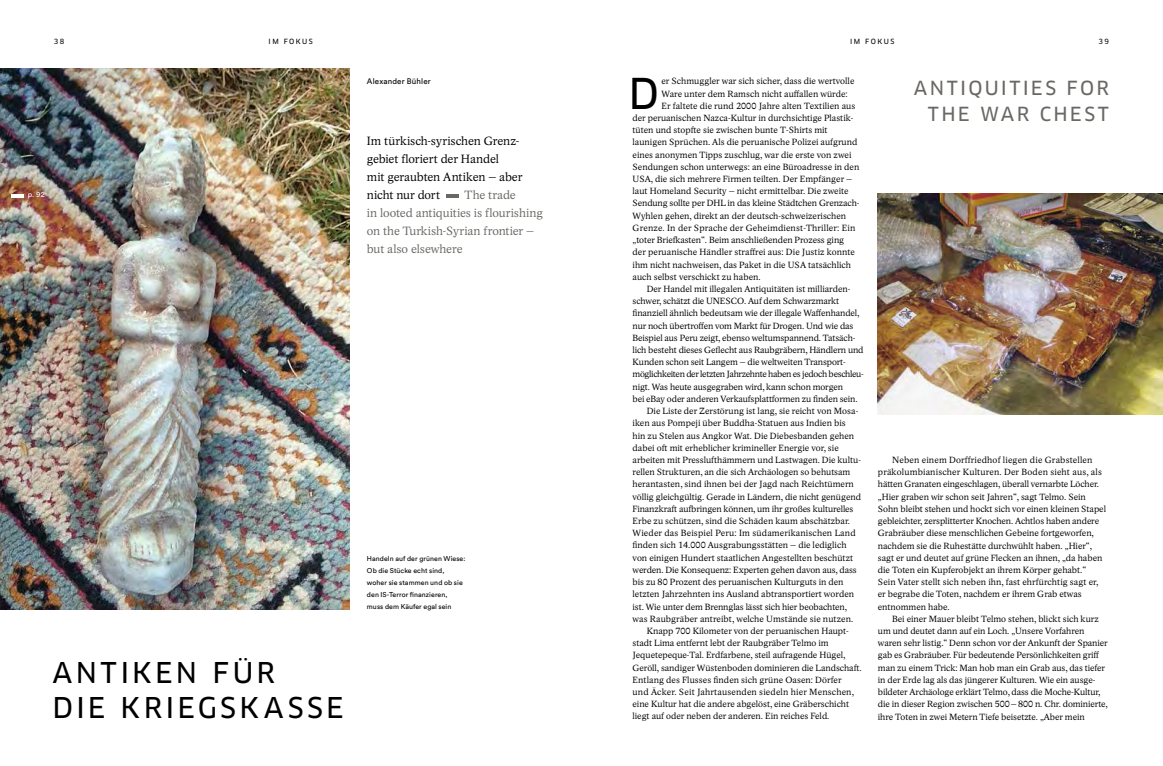
<style>
.page{position:relative;width:1163px;height:766px;background:#fff}
.page>*{position:absolute;margin:0;border:0;box-sizing:border-box;transform-origin:0 0}
.t1{font:41.5px "Clan OT News";color:#000}
.t2{font:28px/35px "Clan OT News";letter-spacing:.12em;color:#000}
.t3{font:19px/26px "Clan OT News";letter-spacing:.12em;color:#6a6864;text-align:right}
.t4{font:12px/18px "Academica";letter-spacing:-.005em;color:#000}
.t5{font:12px/18px "Academica";color:#6a6864}
.t6{font:9px/12.2px "Academica";color:#000}
.t7{font:9px "Academica";letter-spacing:.02em;color:#000}
.t8{font:9px "Academica";letter-spacing:-.035em;color:#000}
.t9{font:8px "Circular Std";letter-spacing:.02em;color:#000}
.t10{font:7.5px "Circular Std";color:#fff}
.t11{font:7px/12.2px "Circular Std";letter-spacing:.01em;color:#000}
.t12{font:7px "Clan OT News";letter-spacing:.21em;color:#000}
</style>
<div class="page">
<img style="left:0;top:68px;width:349px;height:541px">
<img style="left:877px;top:193px;width:285px;height:221px">
<svg style="left:446px;top:194px;width:12px;height:3px"></svg>
<svg style="left:11px;top:194px;width:13px;height:3px"></svg>
<p class="t12" style="left:54px;top:37px;width:12px">38</p>
<p class="t12" style="left:268px;top:37px;width:46px">IM FOKUS</p>
<p class="t12" style="left:850px;top:37px;width:46px">IM FOKUS</p>
<p class="t12" style="left:1098px;top:37px;width:12px">39</p>
<p class="t10" style="left:28px;top:190px;width:18px">p. 92</p>
<h2 class="t2" style="left:52px;top:654px;width:293px">ANTIKEN FÜR<br>DIE KRIEGSKASSE</h2>
<p class="t9" style="left:367px;top:77px;width:65px">Alexander Bühler</p>
<h1 class="t1" style="left:628px;top:69px;width:32px">D</h1>
<p class="t6" style="left:661px;top:75px;width:194px">er Schmuggler war sich sicher, dass die wertvolle</p>
<p class="t6" style="left:661px;top:87px;width:188px">Ware unter dem Ramsch nicht auffallen würde:</p>
<p class="t6" style="left:661px;top:99px;width:195px">Er faltete die rund 2000 Jahre alten Textilien aus</p>
<p class="t6" style="left:632px;top:112px;width:222px">der peruanischen Nazca-Kultur in durchsichtige Plastik-</p>
<p class="t6" style="left:632px;top:124px;width:196px">tüten und stopfte sie zwischen bunte T-Shirts mit</p>
<p class="t6" style="left:632px;top:136px;width:226px">launigen Sprüchen. Als die peruanische Polizei aufgrund</p>
<p class="t6" style="left:632px;top:148px;width:220px">eines anonymen Tipps zuschlug, war die erste von zwei</p>
<p class="t6" style="left:632px;top:160px;width:228px">Sendungen schon unterwegs: an eine Büroadresse in den</p>
<p class="t6" style="left:632px;top:173px;width:221px">USA, die sich mehrere Firmen teilten. Der Empfänger –</p>
<p class="t6" style="left:632px;top:185px;width:217px">laut Homeland Security – nicht ermittelbar. Die zweite</p>
<p class="t6" style="left:632px;top:197px;width:227px">Sendung sollte per DHL in das kleine Städtchen Grenzach-</p>
<p class="t6" style="left:632px;top:209px;width:215px">Wyhlen gehen, direkt an der deutsch-schweizerischen</p>
<p class="t7" style="left:632px;top:222px;width:224px">Grenze. In der Sprache der Geheimdienst-Thriller: Ein</p>
<p class="t6" style="left:632px;top:234px;width:213px">„toter Briefkasten“. Beim anschließenden Prozess ging</p>
<p class="t6" style="left:632px;top:246px;width:224px">der peruanische Händler straffrei aus: Die Justiz konnte</p>
<p class="t6" style="left:632px;top:258px;width:220px">ihm nicht nachweisen, das Paket in die USA tatsächlich</p>
<p class="t6" style="left:632px;top:270px;width:130px">auch selbst verschickt zu haben.</p>
<p class="t6" style="left:646px;top:283px;width:205px">Der Handel mit illegalen Antiquitäten ist milliarden-</p>
<p class="t6" style="left:632px;top:295px;width:208px">schwer, schätzt die UNESCO. Auf dem Schwarzmarkt</p>
<p class="t6" style="left:632px;top:307px;width:228px">finanziell ähnlich bedeutsam wie der illegale Waffenhandel,</p>
<p class="t6" style="left:632px;top:319px;width:222px">nur noch übertroffen vom Markt für Drogen. Und wie das</p>
<p class="t6" style="left:632px;top:331px;width:224px">Beispiel aus Peru zeigt, ebenso weltumspannend. Tatsäch-</p>
<p class="t6" style="left:632px;top:344px;width:232px">lich besteht dieses Geflecht aus Raubgräbern, Händlern und</p>
<p class="t6" style="left:632px;top:356px;width:214px">Kunden schon seit Langem – die weltweiten Transport-</p>
<p class="t8" style="left:632px;top:368px;width:232px">möglichkeiten der letzten Jahrzehnte haben es jedoch beschleu-</p>
<p class="t6" style="left:632px;top:380px;width:212px">nigt. Was heute ausgegraben wird, kann schon morgen</p>
<p class="t6" style="left:632px;top:392px;width:226px">bei eBay oder anderen Verkaufsplattformen zu finden sein.</p>
<p class="t6" style="left:646px;top:405px;width:213px">Die Liste der Zerstörung ist lang, sie reicht von Mosa-</p>
<p class="t6" style="left:632px;top:417px;width:215px">iken aus Pompeji über Buddha-Statuen aus Indien bis</p>
<p class="t6" style="left:632px;top:429px;width:223px">hin zu Stelen aus Angkor Wat. Die Diebesbanden gehen</p>
<p class="t6" style="left:632px;top:441px;width:208px">dabei oft mit erheblicher krimineller Energie vor, sie</p>
<p class="t6" style="left:632px;top:453px;width:230px">arbeiten mit Presslufthämmern und Lastwagen. Die kultu-</p>
<p class="t6" style="left:632px;top:466px;width:219px">rellen Strukturen, an die sich Archäologen so behutsam</p>
<p class="t6" style="left:632px;top:478px;width:223px">herantasten, sind ihnen bei der Jagd nach Reichtümern</p>
<p class="t6" style="left:632px;top:490px;width:230px">völlig gleichgültig. Gerade in Ländern, die nicht genügend</p>
<p class="t6" style="left:632px;top:502px;width:222px">Finanzkraft aufbringen können, um ihr großes kulturelles</p>
<p class="t6" style="left:632px;top:514px;width:219px">Erbe zu schützen, sind die Schäden kaum abschätzbar.</p>
<p class="t7" style="left:632px;top:527px;width:224px">Wieder das Beispiel Peru: Im südamerikanischen Land</p>
<p class="t6" style="left:632px;top:539px;width:215px">finden sich 14.000 Ausgrabungsstätten – die lediglich</p>
<p class="t6" style="left:632px;top:551px;width:222px">von einigen Hundert staatlichen Angestellten beschützt</p>
<p class="t6" style="left:632px;top:563px;width:226px">werden. Die Konsequenz: Experten gehen davon aus, dass</p>
<p class="t6" style="left:632px;top:575px;width:212px">bis zu 80 Prozent des peruanischen Kulturguts in den</p>
<p class="t6" style="left:632px;top:588px;width:223px">letzten Jahrzehnten ins Ausland abtransportiert worden</p>
<p class="t6" style="left:632px;top:600px;width:216px">ist. Wie unter dem Brennglas lässt sich hier beobachten,</p>
<p class="t6" style="left:632px;top:612px;width:222px">was Raubgräber antreibt, welche Umstände sie nutzen.</p>
<p class="t6" style="left:646px;top:624px;width:203px">Knapp 700 Kilometer von der peruanischen Haupt-</p>
<p class="t6" style="left:632px;top:636px;width:197px">stadt Lima entfernt lebt der Raubgräber Telmo im</p>
<p class="t6" style="left:632px;top:649px;width:214px">Jequetepeque-Tal. Erdfarbene, steil aufragende Hügel,</p>
<p class="t6" style="left:632px;top:661px;width:230px">Geröll, sandiger Wüstenboden dominieren die Landschaft.</p>
<p class="t6" style="left:632px;top:673px;width:210px">Entlang des Flusses finden sich grüne Oasen: Dörfer</p>
<p class="t7" style="left:632px;top:686px;width:223px">und Äcker. Seit Jahrtausenden siedeln hier Menschen,</p>
<p class="t6" style="left:632px;top:697px;width:218px">eine Kultur hat die andere abgelöst, eine Gräberschicht</p>
<p class="t6" style="left:632px;top:710px;width:198px">liegt auf oder neben der anderen. Ein reiches Feld.</p>
<h3 class="t4" style="left:367px;top:132px;width:157px">Im türkisch-syrischen Grenz&shy;gebiet floriert der Handel<br>mit geraubten Antiken – aber nicht nur dort</h3>
<h3 class="t5" style="left:367px;top:186px;width:178px;text-indent:98px">The trade<br>in looted antiquities is flourishing on the Turkish-Syrian frontier – but also elsewhere</h3>
<p class="t11" style="left:367px;top:551px;width:100px">Handeln auf der grünen Wiese:<br>Ob die Stücke echt sind, woher sie stammen und ob sie den IS-Terror finanzieren, muss dem Käufer egal sein</p>
<h3 class="t3" style="left:913px;top:75px;width:197px">ANTIQUITIES FOR<br>THE WAR CHEST</h3>
<p class="t6" style="left:877px;top:453px;width:229px;text-indent:14px">Neben einem Dorffriedhof liegen die Grabstellen präkolumbianischer Kulturen. Der Boden sieht aus, als hätten Granaten eingeschlagen, überall vernarbte Löcher. „Hier graben wir schon seit Jahren“, sagt Telmo. Sein Sohn bleibt stehen und hockt sich vor einen kleinen Stapel gebleichter, zersplitterter Knochen. Achtlos haben andere Grabräuber diese menschlichen Gebeine fortgeworfen, nachdem sie die Ruhestätte durchwühlt haben. „Hier“, sagt er und deutet auf grüne Flecken an ihnen, „da haben die Toten ein Kupferobjekt an ihrem Körper gehabt.“ Sein Vater stellt sich neben ihn, fast ehrfürchtig sagt er, er begrabe die Toten, nachdem er ihrem Grab etwas entnommen habe.</p>
<p class="t6" style="left:877px;top:612px;width:231px;text-indent:14px">Bei einer Mauer bleibt Telmo stehen, blickt sich kurz um und deutet dann auf ein Loch. „Unsere Vorfahren waren sehr listig.“ Denn schon vor der Ankunft der Spanier gab es Grabräuber. Für bedeutende Persönlichkeiten griff man zu einem Trick: Man hob man ein Grab aus, das tiefer in der Erde lag als das jüngerer Kulturen. Wie ein ausge&shy;bildeter Archäologe erklärt Telmo, dass die Moche-Kultur, die in dieser Region zwischen 500–800 n. Chr. dominierte, ihre Toten in zwei Metern Tiefe beisetzte. „Aber mein</p>
</div>
